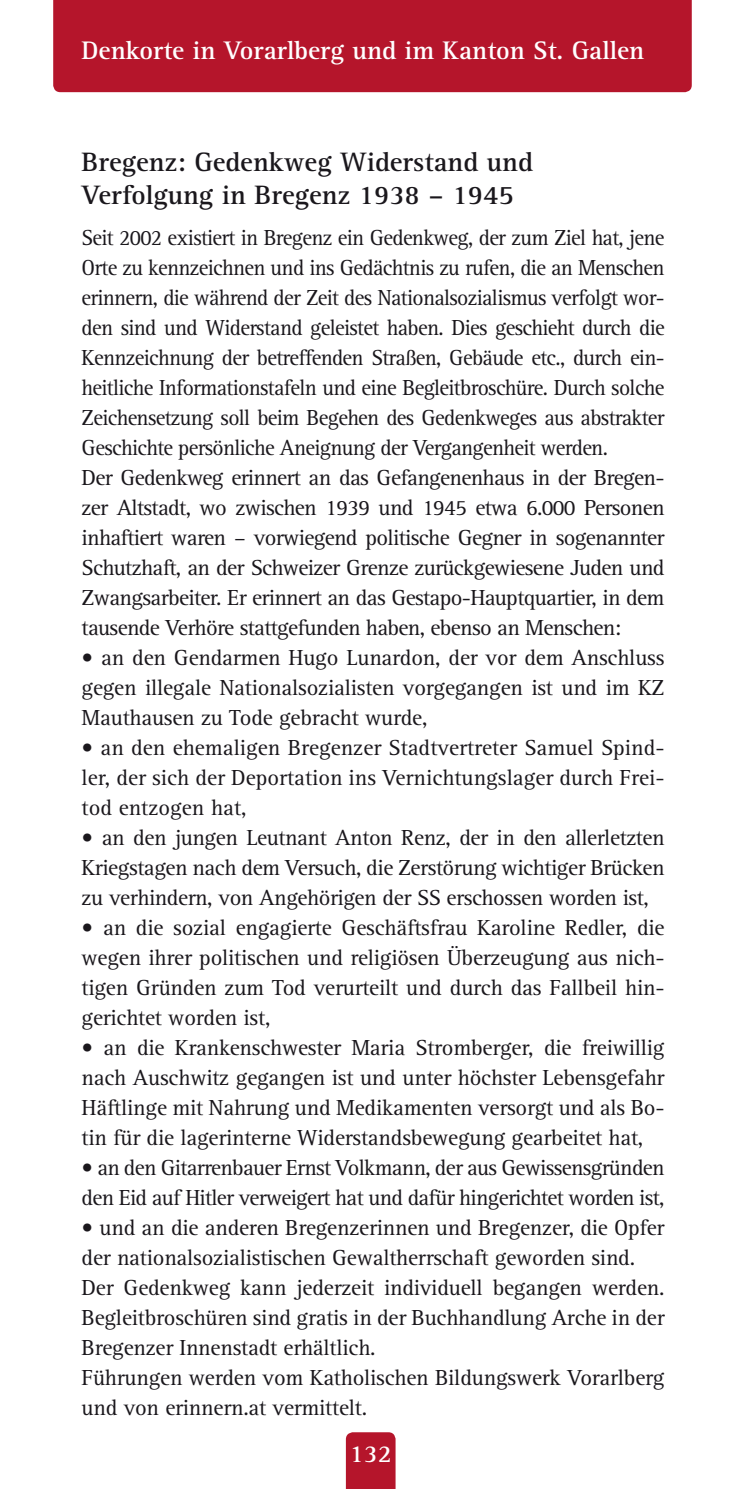
<style>
.page{position:relative;width:745px;height:1489px;background:#fff}
.page>*{position:absolute;margin:0;border:0;box-sizing:border-box;transform-origin:0 0}
.t1{font:700 27.5px/33px "Rotis Serif";color:#1a171c}
.t2{font:700 26.25px "Rotis Serif";color:#fff}
.t3{font:700 25px "Rotis Serif";color:#fff}
.t4{font:22.5px/30px "Rotis Serif";letter-spacing:-.03em;color:#1a171c;text-align:justify}
.t5{font:22.5px/30px "Rotis Serif";letter-spacing:-.03em;color:#1a171c;scale:.96 1}
.t6{font:22.5px/30px "Rotis Serif";letter-spacing:-.01em;color:#1a171c}
</style>
<div class="page">
<div style="left:53px;top:0;width:638px;height:92px;background:#b5152b"></div>
<div style="left:345px;top:1432px;width:50px;height:56px;background:#b5152b"></div>
<p class="t2" style="left:81px;top:35px;width:564px">Denkorte in Vorarlberg und im Kanton St. Gallen</p>
<p class="t1" style="left:81px;top:146px;width:452px">Bregenz: Gedenkweg Widerstand und<br>Verfolgung in Bregenz 1938 – 1945</p>
<p class="t5" style="left:81px;top:223px;width:608px">Seit 2002 existiert in Bregenz ein Gedenkweg, der zum Ziel hat, jene Orte zu kennzeichnen und ins Gedächtnis zu rufen, die an Menschen erinnern, die während der Zeit des Nationalsozialismus verfolgt wor&shy;den sind und Widerstand geleistet haben. Dies geschieht durch die Kennzeichnung der betreffenden Straßen, Gebäude etc., durch ein&shy;heitliche Informationstafeln und eine Begleitbroschüre. Durch solche Zeichensetzung soll beim Begehen des Gedenkweges aus abstrakter Geschichte persönliche Aneignung der Vergangenheit werden.<br>Der Gedenkweg erinnert an das Gefangenenhaus in der Bregen&shy;zer Altstadt, wo zwischen 1939 und 1945 etwa 6.000 Personen inhaftiert waren – vorwiegend politische Gegner in sogenannter Schutzhaft, an der Schweizer Grenze zurückgewiesene Juden und Zwangsarbeiter. Er erinnert an das Gestapo-Hauptquartier, in dem tausende Verhöre stattgefunden haben, ebenso an Menschen:</p>
<p class="t4" style="left:81px;top:643px;width:584px">• an den Gendarmen Hugo Lunardon, der vor dem Anschluss gegen illegale Nationalsozialisten vorgegangen ist und im KZ Mauthausen zu Tode gebracht wurde,</p>
<p class="t4" style="left:81px;top:733px;width:584px">• an den ehemaligen Bregenzer Stadtvertreter Samuel Spind&shy;ler, der sich der Deportation ins Vernichtungslager durch Frei&shy;tod entzogen hat,</p>
<p class="t4" style="left:81px;top:823px;width:584px">• an den jungen Leutnant Anton Renz, der in den allerletzten Kriegstagen nach dem Versuch, die Zerstörung wichtiger Brücken zu verhindern, von Angehörigen der SS erschossen worden ist,</p>
<p class="t4" style="left:81px;top:913px;width:584px">• an die sozial engagierte Geschäftsfrau Karoline Redler, die wegen ihrer politischen und religiösen Überzeugung aus nich&shy;tigen Gründen zum Tod verurteilt und durch das Fallbeil hin&shy;gerichtet worden ist,</p>
<p class="t4" style="left:81px;top:1032px;width:584px">• an die Krankenschwester Maria Stromberger, die freiwillig nach Auschwitz gegangen ist und unter höchster Lebensgefahr Häftlinge mit Nahrung und Medikamenten versorgt und als Bo&shy;tin für die lagerinterne Widerstandsbewegung gearbeitet hat,</p>
<p class="t4" style="left:81px;top:1153px;width:584px">• an den Gitarrenbauer Ernst Volkmann, der aus Gewissensgründen den Eid auf Hitler verweigert hat und dafür hingerichtet worden ist,</p>
<p class="t6" style="left:81px;top:1213px;width:584px">• und an die anderen Bregenzerinnen und Bregenzer, die Opfer der nationalsozialistischen Gewaltherrschaft geworden sind.<br>Der Gedenkweg kann jederzeit individuell begangen werden.<br>Begleitbroschüren sind gratis in der Buchhandlung Arche in der Bregenzer Innenstadt erhältlich.<br>Führungen werden vom Katholischen Bildungswerk Vorarlberg und von erinnern.at vermittelt.</p>
<p class="t3" style="left:349px;top:1438px;width:43px">132</p>
</div>
